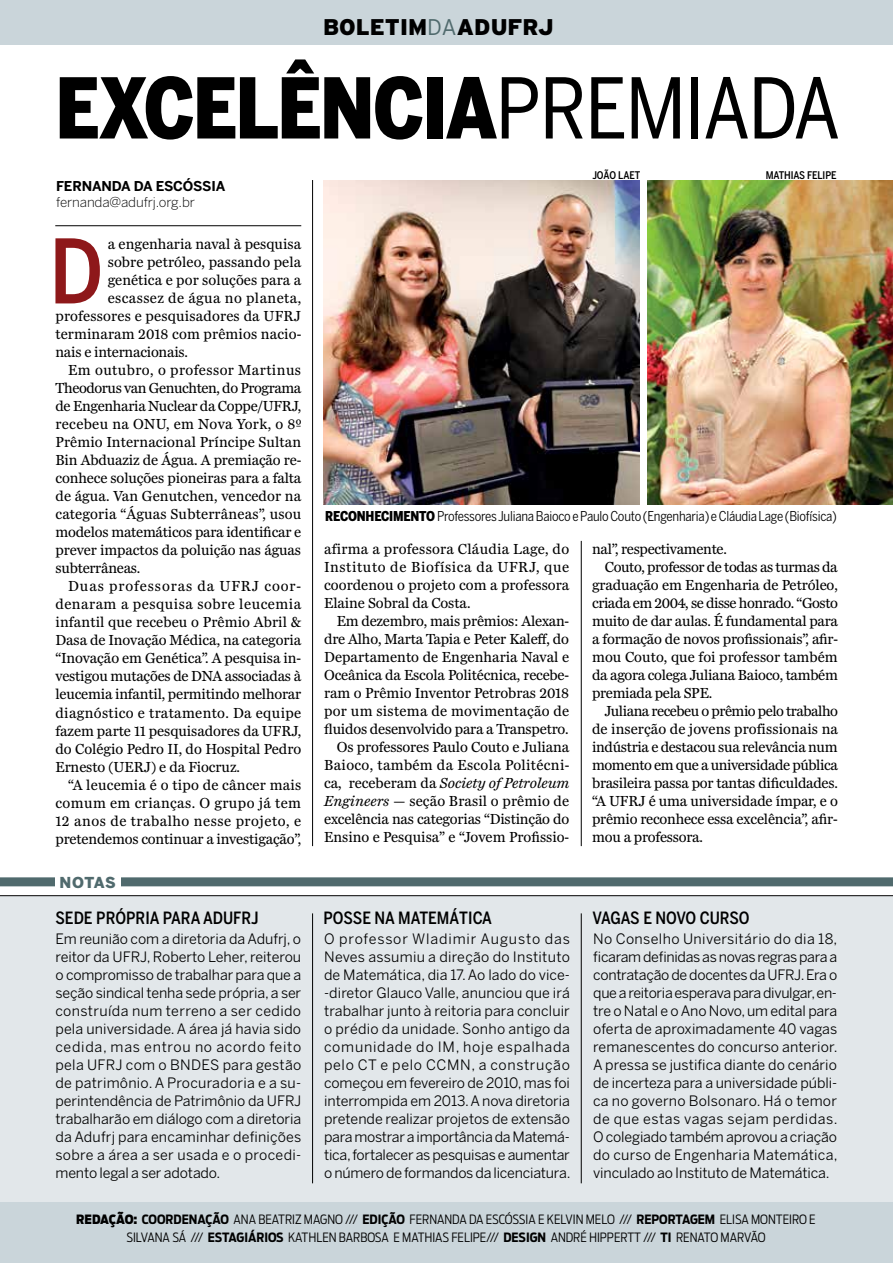
<style>
.page{position:relative;width:893px;height:1263px;background:#fff}
.page>*{position:absolute;margin:0;border:0;box-sizing:border-box;transform-origin:0 0}
.t1{font:500 87.9px "Benton Sans Cond";color:#8e181a}
.t2{font:900 82.8px "Benton Sans Cond";letter-spacing:-.02em;color:#000}
.t3{font:900 22.65px "Interstate";color:#000}
.t4{font:500 16.8px "Benton Sans Cond";color:#000}
.t5{font:15px/18px "Miller Daily Two";letter-spacing:-.005em;color:#000;text-align:justify}
.t6{font:15px "Miller Daily Two";letter-spacing:.025em;color:#000}
.t7{font:15px "Miller Daily Two";letter-spacing:-.03em;color:#000}
.t8{font:15px "Miller Daily Two";letter-spacing:-.025em;color:#000}
.t9{font:15px "Miller Daily Two";letter-spacing:.015em;color:#000}
.t10{font:15px "Miller Daily Two";letter-spacing:.035em;color:#000}
.t11{font:15px "Miller Daily Two";letter-spacing:.03em;color:#000}
.t12{font:15px "Miller Daily Two";letter-spacing:.06em;color:#000}
.t13{font:900 15px "Benton Sans";letter-spacing:.025em;color:#506a6d}
.t14{font:14.25px/18px "Benton Sans";letter-spacing:-.01em;color:#000;text-align:justify}
.t15{font:13.5px "Benton Sans Cond";letter-spacing:-.015em;color:#000}
.t16{font:300 13.5px "Benton Sans";letter-spacing:-.01em;color:#000}
.t17{font:700 13.5px "Benton Sans";letter-spacing:-.01em;color:#000}
.t18{font:300 12.75px/18px "Antenna Cond";color:#000;text-align:center}
.t19{font:500 10.5px "Benton Sans Cond";letter-spacing:-.01em;color:#000}
.s1{font-weight:300;color:#506a6d}
.s2{font-weight:400}
.s3{font-weight:900}
.s4{font-style:italic}
.s5{font-weight:700}
</style>
<div class="page">
<hr style="left:55px;top:225px;width:246px;height:1px;background:#000">
<img style="left:323px;top:180px;width:317px;height:324px">
<img style="left:648px;top:180px;width:245px;height:324px">
<hr style="left:312px;top:180px;width:1px;height:666px;background:#000">
<hr style="left:581px;top:541px;width:1px;height:305px;background:#000">
<div style="left:0;top:0;width:893px;height:45px;background:#cad5da"></div>
<div style="left:0;top:1201px;width:893px;height:62px;background:#cad5da"></div>
<div style="left:0;top:896px;width:893px;height:305px;background:#e2e7ea"></div>
<hr style="left:0;top:895px;width:893px;height:1px;background:#000">
<hr style="left:312px;top:913px;width:1px;height:270px;background:#000">
<hr style="left:581px;top:913px;width:1px;height:270px;background:#000">
<div style="left:0;top:877px;width:893px;height:9px;background:#506a6d"></div>
<div style="left:55px;top:869px;width:66px;height:22px;background:#fff"></div>
<h3 class="t3" style="left:323px;top:14px;width:232px">BOLETIM<span class="s1">DA</span>ADUFRJ</h3>
<h2 class="t2" style="left:55px;top:59px;width:786px">EXCELÊNCIA<span class="s2">PREMIADA</span></h2>
<p class="t17" style="left:56px;top:178px;width:171px">FERNANDA DA ESCÓSSIA</p>
<p class="t16" style="left:56px;top:194px;width:140px">fernanda@adufrj.org.br</p>
<h1 class="t1" style="left:49px;top:220px;width:55px">D</h1>
<p class="t5" style="left:108px;top:235px;width:195px">a engenharia naval à pesquisa</p>
<p class="t5" style="left:108px;top:253px;width:195px">sobre petróleo, passando pela</p>
<p class="t5" style="left:108px;top:271px;width:195px">genética e por soluções para a</p>
<p class="t6" style="left:108px;top:290px;width:195px">escassez de água no planeta,</p>
<p class="t5" style="left:55px;top:307px;width:247px">professores e pesquisadores da UFRJ</p>
<p class="t5" style="left:55px;top:325px;width:247px">terminaram 2018 com prêmios nacio-</p>
<p class="t5" style="left:55px;top:343px;width:134px">nais e internacionais.</p>
<p class="t11" style="left:68px;top:362px;width:234px">Em outubro, o professor Martinus</p>
<p class="t8" style="left:55px;top:380px;width:247px">Theodorus van Genuchten, do Programa</p>
<p class="t5" style="left:55px;top:397px;width:247px">de Engenharia Nuclear da Coppe/UFRJ,</p>
<p class="t6" style="left:55px;top:416px;width:247px">recebeu na ONU, em Nova York, o 8º</p>
<p class="t5" style="left:55px;top:433px;width:247px">Prêmio Internacional Príncipe Sultan</p>
<p class="t5" style="left:55px;top:451px;width:247px">Bin Abduaziz de Água. A premiação re-</p>
<p class="t5" style="left:55px;top:469px;width:247px">conhece soluções pioneiras para a falta</p>
<p class="t5" style="left:55px;top:487px;width:247px">de água. Van Genutchen, vencedor na</p>
<p class="t9" style="left:55px;top:506px;width:247px">categoria “Águas Subterrâneas”, usou</p>
<p class="t5" style="left:55px;top:523px;width:247px">modelos matemáticos para identificar e</p>
<p class="t5" style="left:55px;top:541px;width:247px">prever impactos da poluição nas águas</p>
<p class="t5" style="left:55px;top:559px;width:86px">subterrâneas.</p>
<p class="t12" style="left:68px;top:578px;width:234px">Duas professoras da UFRJ coor-</p>
<p class="t10" style="left:55px;top:596px;width:247px">denaram a pesquisa sobre leucemia</p>
<p class="t5" style="left:55px;top:613px;width:247px">infantil que recebeu o Prêmio Abril &amp;</p>
<p class="t5" style="left:55px;top:631px;width:247px">Dasa de Inovação Médica, na categoria</p>
<p class="t5" style="left:55px;top:649px;width:247px">“Inovação em Genética”. A pesquisa in-</p>
<p class="t5" style="left:55px;top:667px;width:247px">vestigou mutações de DNA associadas à</p>
<p class="t5" style="left:55px;top:685px;width:247px">leucemia infantil, permitindo melhorar</p>
<p class="t6" style="left:55px;top:704px;width:247px">diagnóstico e tratamento. Da equipe</p>
<p class="t5" style="left:55px;top:721px;width:247px">fazem parte 11 pesquisadores da UFRJ,</p>
<p class="t5" style="left:55px;top:739px;width:247px">do Colégio Pedro II, do Hospital Pedro</p>
<p class="t5" style="left:55px;top:757px;width:186px">Ernesto (UERJ) e da Fiocruz.</p>
<p class="t9" style="left:68px;top:776px;width:235px">“A leucemia é o tipo de câncer mais</p>
<p class="t6" style="left:55px;top:794px;width:247px">comum em crianças. O grupo já tem</p>
<p class="t10" style="left:55px;top:812px;width:247px">12 anos de trabalho nesse projeto, e</p>
<p class="t5" style="left:55px;top:829px;width:247px">pretendemos continuar a investigação”,</p>
<p class="t13" style="left:60px;top:874px;width:58px">NOTAS</p>
<p class="t19" style="left:592px;top:169px;width:49px">JOÃO LAET</p>
<p class="t19" style="left:766px;top:169px;width:72px">MATHIAS FELIPE</p>
<p class="t15" style="left:325px;top:508px;width:513px"><span class="s3">RECONHECIMENTO</span> Professores Juliana Baioco e Paulo Couto (Engenharia) e Cláudia Lage (Biofísica)</p>
<p class="t5" style="left:324px;top:540px;width:247px">afirma a professora Cláudia Lage, do Instituto de Biofísica da UFRJ, que coordenou o projeto com a professora Elaine Sobral da Costa.</p>
<p class="t5" style="left:324px;top:612px;width:247px;text-align:right">Em dezembro, mais prêmios: Alexan&shy;dre Alho, Marta Tapia e Peter Kaleff, do Departamento de Engenharia Naval e Oceânica da Escola Politécnica, recebe&shy;ram o Prêmio Inventor Petrobras 2018 por um sistema de movimentação de fluidos desenvolvido para a Transpetro.<br>Os professores Paulo Couto e Juliana Baioco, também da Escola Politécni&shy;ca, receberam da <span class="s4">Society of Petroleum Engineers</span> — seção Brasil o prêmio de excelência nas categorias “Distinção do Ensino e Pesquisa” e “Jovem Profissio-</p>
<p class="t5" style="left:592px;top:540px;width:136px">nal”, respectivamente.</p>
<p class="t8" style="left:605px;top:559px;width:234px">Couto, professor de todas as turmas da</p>
<p class="t5" style="left:592px;top:576px;width:247px">graduação em Engenharia de Petróleo,</p>
<p class="t7" style="left:592px;top:595px;width:247px">criada em 2004, se disse honrado. “Gosto</p>
<p class="t5" style="left:592px;top:612px;width:247px">muito de dar aulas. É fundamental para</p>
<p class="t5" style="left:592px;top:630px;width:247px">a formação de novos profissionais”, afir-</p>
<p class="t5" style="left:592px;top:648px;width:247px">mou Couto, que foi professor também</p>
<p class="t5" style="left:592px;top:666px;width:247px">da agora colega Juliana Baioco, também</p>
<p class="t5" style="left:592px;top:684px;width:122px">premiada pela SPE.</p>
<p class="t7" style="left:605px;top:703px;width:235px">Juliana recebeu o prêmio pelo trabalho</p>
<p class="t5" style="left:592px;top:720px;width:247px">de inserção de jovens profissionais na</p>
<p class="t5" style="left:592px;top:738px;width:247px">indústria e destacou sua relevância num</p>
<p class="t7" style="left:592px;top:757px;width:247px">momento em que a universidade pública</p>
<p class="t5" style="left:592px;top:774px;width:247px">brasileira passa por tantas dificuldades.</p>
<p class="t5" style="left:592px;top:792px;width:247px">“A UFRJ é uma universidade ímpar, e o</p>
<p class="t5" style="left:592px;top:810px;width:247px">prêmio reconhece essa excelência”, afir-</p>
<p class="t5" style="left:592px;top:828px;width:112px">mou a professora.</p>
<p class="t4" style="left:55px;top:908px;width:205px">SEDE PRÓPRIA PARA ADUFRJ</p>
<p class="t4" style="left:323px;top:908px;width:170px">POSSE NA MATEMÁTICA</p>
<p class="t4" style="left:592px;top:908px;width:159px">VAGAS E NOVO CURSO</p>
<p class="t14" style="left:55px;top:930px;width:247px">Em reunião com a diretoria da Adufrj, o reitor da UFRJ, Roberto Leher, reiterou o compromisso de trabalhar para que a seção sindical tenha sede própria, a ser construída num terreno a ser cedido pela universidade. A área já havia sido cedida, mas entrou no acordo feito pela UFRJ com o BNDES para gestão de patrimônio. A Procuradoria e a su&shy;perintendência de Patrimônio da UFRJ trabalharão em diálogo com a diretoria da Adufrj para encaminhar definições sobre a área a ser usada e o procedi&shy;mento legal a ser adotado.</p>
<p class="t14" style="left:324px;top:930px;width:248px">O professor Wladimir Augusto das Neves assumiu a direção do Instituto de Matemática, dia 17. Ao lado do vice--diretor Glauco Valle, anunciou que irá trabalhar junto à reitoria para concluir o prédio da unidade. Sonho antigo da comunidade do IM, hoje espalhada pelo CT e pelo CCMN, a construção começou em fevereiro de 2010, mas foi interrompida em 2013. A nova diretoria pretende realizar projetos de extensão para mostrar a importância da Matemá&shy;tica, fortalecer as pesquisas e aumentar o número de formandos da licenciatura.</p>
<p class="t14" style="left:593px;top:930px;width:246px">No Conselho Universitário do dia 18, ficaram definidas as novas regras para a contratação de docentes da UFRJ. Era o que a reitoria esperava para divulgar, en&shy;tre o Natal e o Ano Novo, um edital para oferta de aproximadamente 40 vagas remanescentes do concurso anterior.<br>A pressa se justifica diante do cenário de incerteza para a universidade públi&shy;ca no governo Bolsonaro. Há o temor de que estas vagas sejam perdidas.<br>O colegiado também aprovou a criação do curso de Engenharia Matemática, vinculado ao Instituto de Matemática.</p>
<p class="t18" style="left:76px;top:1210px;width:741px"><span class="s3">REDAÇÃO:</span> <span class="s5">COORDENAÇÃO</span> ANA BEATRIZ MAGNO /// <span class="s5">EDIÇÃO</span> FERNANDA DA ESCÓSSIA E KELVIN MELO /// <span class="s5">REPORTAGEM</span> ELISA MONTEIRO E<br>SILVANA SÁ /// <span class="s5">ESTAGIÁRIOS</span> KATHLEN BARBOSA E MATHIAS FELIPE/// <span class="s5">DESIGN</span> ANDRÉ HIPPERTT /// <span class="s5">TI</span> RENATO MARVÃO</p>
</div>
